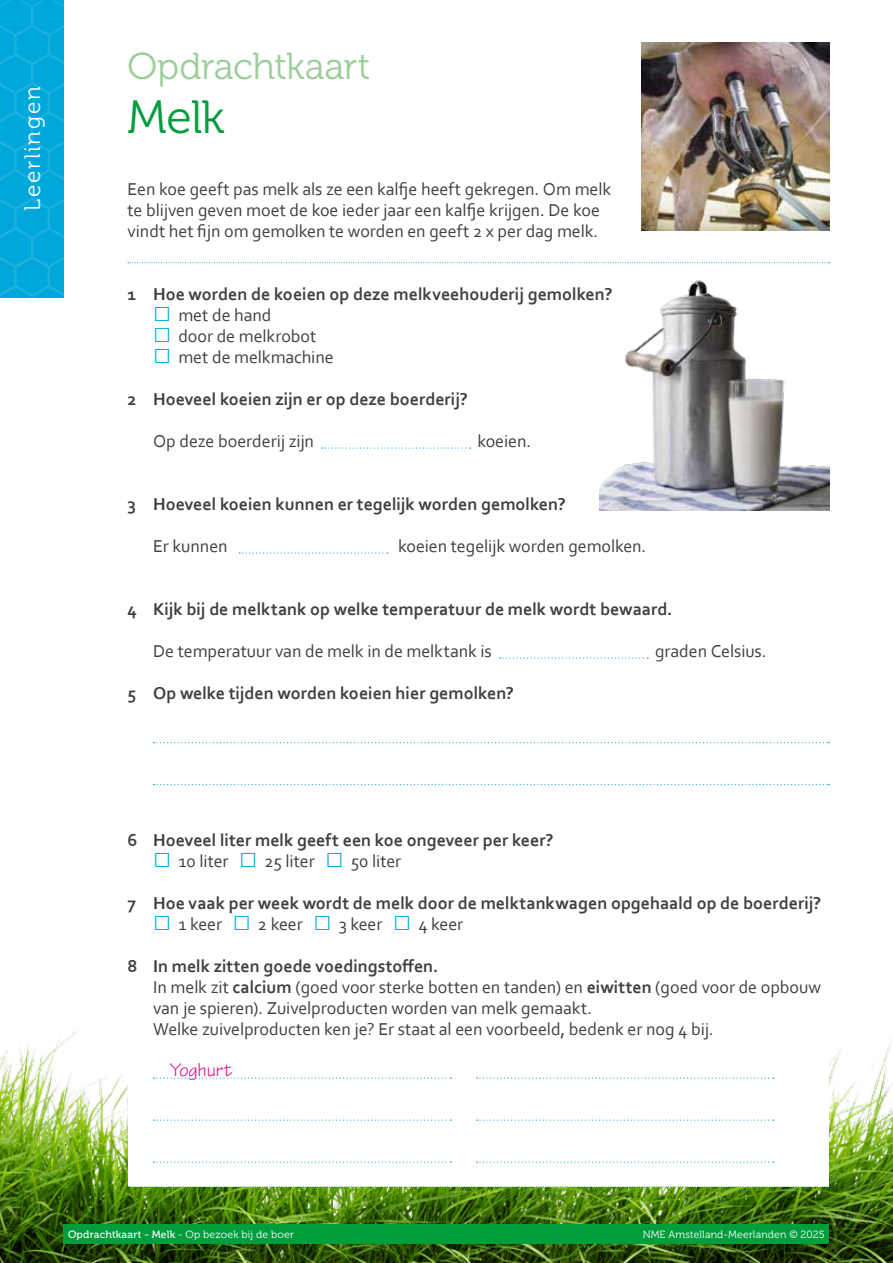
<style>
.page{position:relative;width:893px;height:1263px;background:#fff}
.page>*{position:absolute;margin:0;border:0;box-sizing:border-box;transform-origin:0 0}
.t1{font:46.5px "Museo 300";color:#009d3c}
.t2{font:37.5px "Museo 300";letter-spacing:-.01em;color:#9ccd9a}
.t3{font:22.5px "Museo 300";letter-spacing:.08em;color:#fff}
.t4{font:19.5px "Tekton Pro";color:#e6007d}
.t5{font:18px/21px "Corbel";letter-spacing:-.005em;color:#3f4042}
.t6{font:700 18px "Corbel";color:#3f4042}
.t7{font:10.5px "Museo 500";letter-spacing:.015em;color:#fff}
.t8{font:10.5px "Museo 300";letter-spacing:.015em;color:#fff}
.s1{color:#fff}
.s2{font-family:"Verdana";font-size:30px;color:#00a7db}
.s3{font-weight:700}
.s4{font-family:"Museo 300"}
</style>
<div class="page">
<img style="left:0;top:1030px;width:893px;height:233px">
<div style="left:64px;top:1225px;width:765px;height:19px;background:#009d3c"></div>
<svg style="left:0;top:0;width:64px;height:298px;background:#04a8db"></svg>
<div style="left:128px;top:959px;width:700px;height:228px;background:#fff"></div>
<svg style="left:128px;top:262px;width:702px;height:1px"></svg>
<svg style="left:154px;top:742px;width:676px;height:1px"></svg>
<svg style="left:154px;top:784px;width:676px;height:1px"></svg>
<svg style="left:128px;top:1186px;width:702px;height:1px"></svg>
<svg style="left:322px;top:447px;width:149px;height:2px"></svg>
<svg style="left:239px;top:552px;width:149px;height:2px"></svg>
<svg style="left:500px;top:657px;width:148px;height:2px"></svg>
<svg style="left:154px;top:1077px;width:297px;height:2px"></svg>
<svg style="left:476px;top:1077px;width:298px;height:2px"></svg>
<svg style="left:154px;top:1119px;width:297px;height:2px"></svg>
<svg style="left:476px;top:1119px;width:298px;height:2px"></svg>
<svg style="left:154px;top:1161px;width:297px;height:2px"></svg>
<svg style="left:476px;top:1161px;width:298px;height:2px"></svg>
<img style="left:641px;top:43px;width:188px;height:188px">
<img style="left:600px;top:280px;width:229px;height:230px">
<p class="t3" style="left:20px;top:211px;width:127px;rotate:-90deg">Leerlingen</p>
<h2 class="t2" style="left:128px;top:46px;width:271px">Opdrachtkaart <span class="s1">-</span></h2>
<h1 class="t1" style="left:128px;top:92px;width:99px">Melk</h1>
<p class="t5" style="left:128px;top:178px;width:485px">Een koe geeft pas melk als ze een kalfje heeft gekregen. Om melk te blijven geven moet de koe ieder jaar een kalfje krijgen. De koe vindt het fijn om gemolken te worden en geeft 2 x per dag melk.</p>
<p class="t6" style="left:128px;top:283px;width:486px">1 Hoe worden de koeien op deze melkveehouderij gemolken?</p>
<p class="t5" style="left:153px;top:304px;width:120px"><span class="s2">□</span> met de hand</p>
<p class="t5" style="left:153px;top:325px;width:165px"><span class="s2">□</span> door de melkrobot</p>
<p class="t5" style="left:153px;top:346px;width:182px"><span class="s2">□</span> met de melkmachine</p>
<p class="t6" style="left:128px;top:388px;width:342px">2 Hoeveel koeien zijn er op deze boerderij?</p>
<p class="t5" style="left:153px;top:430px;width:163px">Op deze boerderij zijn</p>
<p class="t5" style="left:477px;top:430px;width:55px">koeien.</p>
<p class="t6" style="left:128px;top:493px;width:440px">3 Hoeveel koeien kunnen er tegelijk worden gemolken?</p>
<p class="t5" style="left:153px;top:535px;width:76px">Er kunnen</p>
<p class="t5" style="left:398px;top:535px;width:250px">koeien tegelijk worden gemolken.</p>
<p class="t6" style="left:128px;top:598px;width:546px">4 Kijk bij de melktank op welke temperatuur de melk wordt bewaard.</p>
<p class="t5" style="left:153px;top:640px;width:340px">De temperatuur van de melk in de melktank is</p>
<p class="t5" style="left:655px;top:640px;width:113px">graden Celsius.</p>
<p class="t6" style="left:128px;top:682px;width:388px">5 Op welke tijden worden koeien hier gemolken?</p>
<p class="t6" style="left:128px;top:829px;width:428px">6 Hoeveel liter melk geeft een koe ongeveer per keer?</p>
<p class="t5" style="left:153px;top:850px;width:250px"><span class="s2">□</span> 10 liter <span class="s2">□</span> 25 liter <span class="s2">□</span> 50 liter</p>
<p class="t6" style="left:128px;top:892px;width:695px">7 Hoe vaak per week wordt de melk door de melktankwagen opgehaald op de boerderij?</p>
<p class="t5" style="left:153px;top:913px;width:312px"><span class="s2">□</span> 1 keer <span class="s2">□</span> 2 keer <span class="s2">□</span> 3 keer <span class="s2">□</span> 4 keer</p>
<p class="t5" style="left:153px;top:955px;width:670px;text-indent:-25px"><span class="s3">8 In melk zitten goede voedingstoffen.<br></span>In melk zit <span class="s3">calcium</span> (goed voor sterke botten en tanden) en <span class="s3">eiwitten</span> (goed voor de opbouw van je spieren). Zuivelproducten worden van melk gemaakt.<br>Welke zuivelproducten ken je? Er staat al een voorbeeld, bedenk er nog 4 bij.</p>
<p class="t4" style="left:170px;top:1058px;width:64px">Yoghurt</p>
<p class="t7" style="left:68px;top:1229px;width:227px">Opdrachtkaart - Melk <span class="s4">- Op bezoek bij de boer</span></p>
<p class="t8" style="left:643px;top:1229px;width:184px">NME Amstelland-Meerlanden © 2025</p>
</div>
